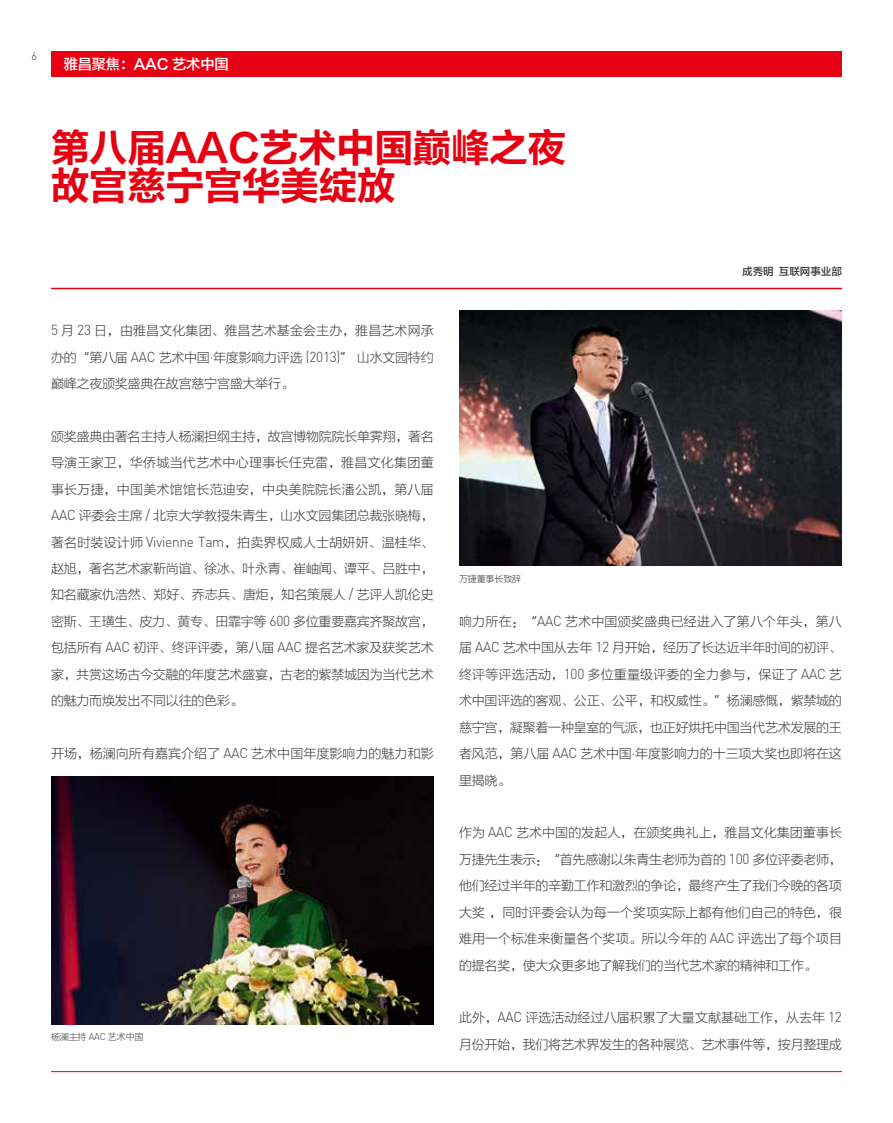
<style>
.page{position:relative;width:893px;height:1123px;background:#fff}
.page>*{position:absolute;margin:0;border:0;box-sizing:border-box;transform-origin:0 0}
.t1{font:38.4px/38.2px "FZLTCHK GBK1 0";letter-spacing:-.005em;color:#e60012}
.t2{font:14.25px "FZLTZHK GBK1 0";letter-spacing:-.015em;color:#fff}
.t3{font:12.9px/26.4px "FZLTXHK GBK1 0";letter-spacing:-.015em;color:#3e3a39;text-align:justify}
.t4{font:12.9px "FZLTXHK GBK1 0";letter-spacing:.005em;color:#3e3a39}
.t5{font:300 11.55px "DIN";color:#3e3a39;scale:.95 1}
.t6{font:10.5px "FZLTZHK GBK1 0";color:#3e3a39}
.t7{font:9px "FZLTXHK GBK1 0";letter-spacing:-.015em;color:#3e3a39}
.s1{font-family:"DIN";font-weight:300;font-size:14.25px}
.s2{font-family:"DIN";font-weight:300;font-size:9.9px}
</style>
<div class="page">
<hr style="left:51px;top:288px;width:791px;height:1px;background:#e60012">
<hr style="left:51px;top:1071px;width:791px;height:1px;background:#e60012">
<div style="left:51px;top:51px;width:791px;height:26px;background:#e60012"></div>
<img style="left:51px;top:776px;width:383px;height:248px">
<img style="left:459px;top:310px;width:383px;height:256px">
<p class="t5" style="left:32px;top:49px;width:7px">6</p>
<p class="t2" style="left:64px;top:56px;width:166px">雅昌聚焦：AAC 艺术中国</p>
<h1 class="t1" style="left:51px;top:130px;width:517px">第八届AAC艺术中国巅峰之夜故宫慈宁宫华美绽放</h1>
<p class="t3" style="left:51px;top:317px;width:384px"><span class="s1">5</span> 月 <span class="s1">23</span> 日，由雅昌文化集团、雅昌艺术基金会主办，雅昌艺术网承办的“第八届 <span class="s1">AAC</span> 艺术中国<span class="s1">·</span>年度影响力评选 <span class="s1">(2013)</span>” 山水文园特约巅峰之夜颁奖盛典在故宫慈宁宫盛大举行。</p>
<p class="t3" style="left:51px;top:423px;width:384px">颁奖盛典由著名主持人杨澜担纲主持，故宫博物院院长单霁翔，著名导演王家卫，华侨城当代艺术中心理事长任克雷，雅昌文化集团董事长万捷，中国美术馆馆长范迪安，中央美院院长潘公凯，第八届<span class="s1">AAC</span> 评委会主席 <span class="s1">/</span> 北京大学教授朱青生，山水文园集团总裁张晓梅，著名时装设计师 <span class="s1">Vivienne Tam</span>，拍卖界权威人士胡妍妍、温桂华、赵旭，著名艺术家靳尚谊、徐冰、叶永青、崔岫闻、谭平、吕胜中，知名藏家仇浩然、郑好、乔志兵、唐炬，知名策展人 <span class="s1">/</span> 艺评人凯伦史密斯、王璜生、皮力、黄专、田霏宇等 <span class="s1">600</span> 多位重要嘉宾齐聚故宫，包括所有 <span class="s1">AAC</span> 初评、终评评委，第八届 <span class="s1">AAC</span> 提名艺术家及获奖艺术家，共赏这场古今交融的年度艺术盛宴，古老的紫禁城因为当代艺术的魅力而焕发出不同以往的色彩。</p>
<p class="t4" style="left:51px;top:745px;width:384px">开场，杨澜向所有嘉宾介绍了 <span class="s1">AAC</span> 艺术中国年度影响力的魅力和影</p>
<p class="t7" style="left:51px;top:1031px;width:94px">杨澜主持 <span class="s2">AAC</span> 艺术中国</p>
<p class="t7" style="left:459px;top:573px;width:64px">万捷董事长致辞</p>
<p class="t6" style="left:742px;top:266px;width:101px">成秀明互联网事业部</p>
<p class="t3" style="left:459px;top:608px;width:384px">响力所在：“<span class="s1">AAC</span> 艺术中国颁奖盛典已经进入了第八个年头，第八届 <span class="s1">AAC</span> 艺术中国从去年 <span class="s1">12</span> 月开始，经历了长达近半年时间的初评、终评等评选活动，<span class="s1">100</span> 多位重量级评委的全力参与，保证了 <span class="s1">AAC</span> 艺术中国评选的客观、公正、公平，和权威性。”杨澜感慨，紫禁城的慈宁宫，凝聚着一种皇室的气派，也正好烘托中国当代艺术发展的王者风范，第八届 <span class="s1">AAC</span> 艺术中国<span class="s1">·</span>年度影响力的十三项大奖也即将在这里揭晓。</p>
<p class="t3" style="left:459px;top:819px;width:384px">作为 <span class="s1">AAC</span> 艺术中国的发起人，在颁奖典礼上，雅昌文化集团董事长万捷先生表示：“首先感谢以朱青生老师为首的 <span class="s1">100</span> 多位评委老师，他们经过半年的辛勤工作和激烈的争论，最终产生了我们今晚的各项大奖，同时评委会认为每一个奖项实际上都有他们自己的特色，很难用一个标准来衡量各个奖项。所以今年的 <span class="s1">AAC</span> 评选出了每个项目的提名奖，使大众更多地了解我们的当代艺术家的精神和工作。</p>
<p class="t3" style="left:459px;top:1004px;width:384px">此外，<span class="s1">AAC</span> 评选活动经过八届积累了大量文献基础工作，从去年 <span class="s1">12</span>月份开始，我们将艺术界发生的各种展览、艺术事件等，按月整理成</p>
</div>
